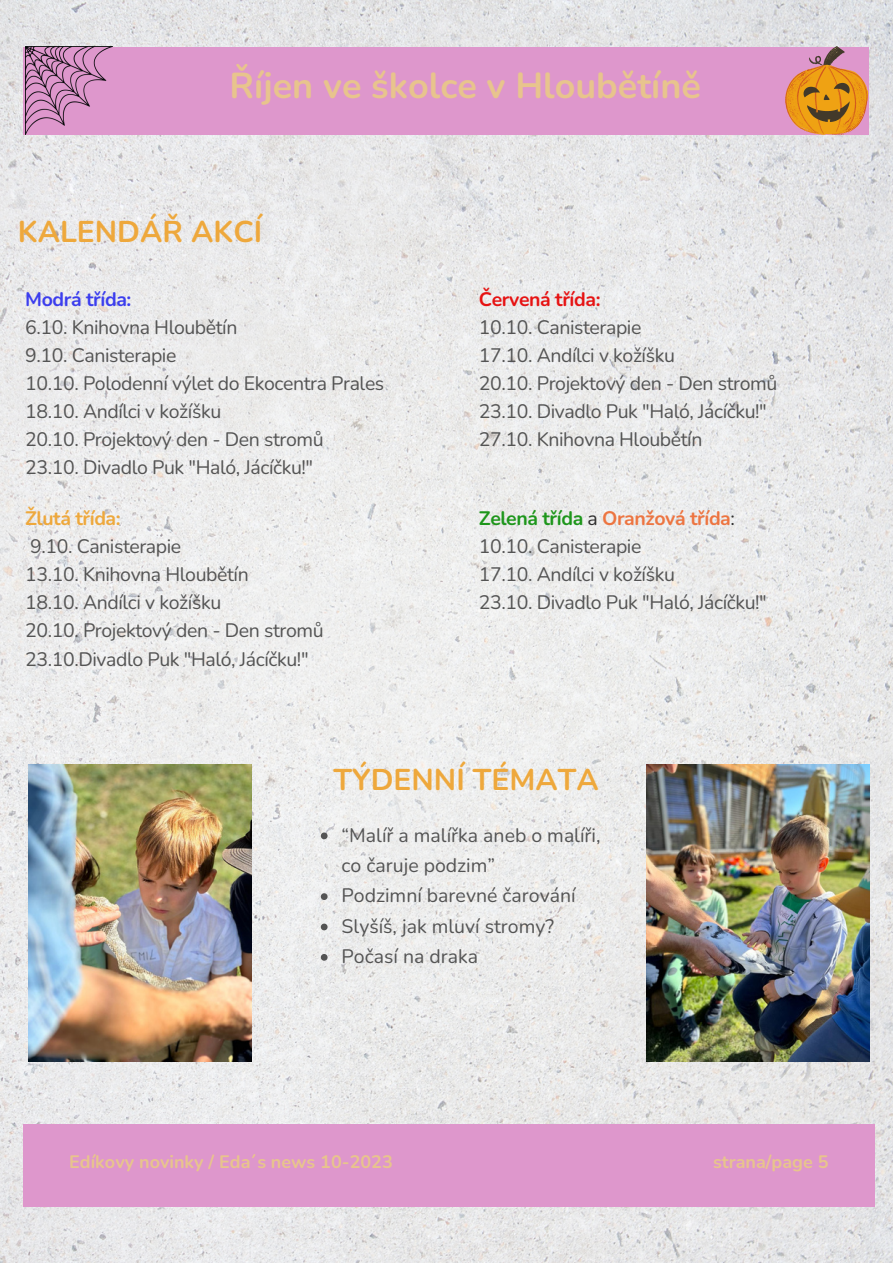
<style>
.page{position:relative;width:893px;height:1264px;background:#fff}
.page>*{position:absolute;margin:0;border:0;box-sizing:border-box;transform-origin:0 0}
.t1{font:700 36px "Nunito";color:#e8c48d}
.t2{font:700 30px "Nunito";color:#eea83c}
.t3{font:19.5px "Nunito";letter-spacing:-.02em;color:#545454}
.t4{font:19.5px/30.3px "Nunito";color:#545454}
.t5{font:700 19.5px "Nunito";letter-spacing:-.02em;color:#ed7541}
.t6{font:700 19.5px "Nunito";letter-spacing:-.02em;color:#e61313}
.t7{font:700 19.5px "Nunito";letter-spacing:-.02em;color:#eea83c}
.t8{font:700 19.5px "Nunito";letter-spacing:-.02em;color:#3c3eee}
.t9{font:700 18px "Nunito";color:#e8c48d}
.s1{color:#1e961b}
.s2{font-weight:400;color:#2e2d2d}
</style>
<div class="page">
<img style="left:0;top:0;width:892px;height:1262px">
<div style="left:822px;top:1124px;width:52px;height:82px;background:#de97cc"></div>
<div style="left:76px;top:1124px;width:746px;height:82px;background:#de97cc"></div>
<div style="left:23px;top:1124px;width:53px;height:82px;background:#de97cc"></div>
<div style="left:23px;top:47px;width:846px;height:87px;background:#de97cc"></div>
<img style="left:25px;top:47px;width:87px;height:87px">
<svg style="left:785px;top:46px;width:83px;height:89px"></svg>
<img style="left:29px;top:764px;width:222px;height:297px">
<img style="left:646px;top:764px;width:223px;height:297px">
<svg style="left:321px;top:832px;width:6px;height:7px"></svg>
<svg style="left:321px;top:893px;width:6px;height:7px"></svg>
<svg style="left:321px;top:923px;width:6px;height:7px"></svg>
<svg style="left:321px;top:954px;width:6px;height:6px"></svg>
<p class="t1" style="left:229px;top:61px;width:473px">Říjen ve školce v Hloubětíně</p>
<p class="t2" style="left:18px;top:212px;width:246px">KALENDÁŘ AKCÍ</p>
<p class="t8" style="left:25px;top:286px;width:108px">Modrá třída:</p>
<p class="t3" style="left:25px;top:314px;width:214px">6.10. Knihovna Hloubětín</p>
<p class="t3" style="left:25px;top:342px;width:153px">9.10. Canisterapie</p>
<p class="t3" style="left:25px;top:370px;width:360px">10.10. Polodenní výlet do Ekocentra Prales</p>
<p class="t3" style="left:25px;top:398px;width:197px">18.10. Andílci v kožíšku</p>
<p class="t3" style="left:25px;top:426px;width:300px">20.10. Projektový den - Den stromů</p>
<p class="t3" style="left:25px;top:454px;width:289px">23.10. Divadlo Puk "Haló, Jácíčku!"</p>
<p class="t7" style="left:25px;top:505px;width:97px">Žlutá třída:</p>
<p class="t3" style="left:30px;top:533px;width:153px">9.10. Canisterapie</p>
<p class="t3" style="left:25px;top:561px;width:225px">13.10. Knihovna Hloubětín</p>
<p class="t3" style="left:25px;top:589px;width:197px">18.10. Andílci v kožíšku</p>
<p class="t3" style="left:25px;top:617px;width:300px">20.10. Projektový den - Den stromů</p>
<p class="t3" style="left:25px;top:646px;width:285px">23.10.Divadlo Puk "Haló, Jácíčku!"</p>
<p class="t6" style="left:479px;top:286px;width:123px">Červená třída:</p>
<p class="t3" style="left:479px;top:314px;width:164px">10.10. Canisterapie</p>
<p class="t3" style="left:479px;top:342px;width:197px">17.10. Andílci v kožíšku</p>
<p class="t3" style="left:479px;top:370px;width:300px">20.10. Projektový den - Den stromů</p>
<p class="t3" style="left:479px;top:398px;width:289px">23.10. Divadlo Puk "Haló, Jácíčku!"</p>
<p class="t3" style="left:479px;top:426px;width:225px">27.10. Knihovna Hloubětín</p>
<p class="t5" style="left:479px;top:505px;width:257px"><span class="s1">Zelená třída</span> <span class="s2">a</span> Oranžová třída<span class="s2">:</span></p>
<p class="t3" style="left:479px;top:533px;width:164px">10.10. Canisterapie</p>
<p class="t3" style="left:479px;top:561px;width:197px">17.10. Andílci v kožíšku</p>
<p class="t3" style="left:479px;top:589px;width:289px">23.10. Divadlo Puk "Haló, Jácíčku!"</p>
<p class="t2" style="left:333px;top:760px;width:266px">TÝDENNÍ TÉMATA</p>
<p class="t4" style="left:341px;top:820px;width:260px">“Malíř a malířka aneb o malíři, co čaruje podzim”</p>
<p class="t4" style="left:341px;top:880px;width:235px">Podzimní barevné čarování</p>
<p class="t4" style="left:341px;top:911px;width:214px">Slyšíš, jak mluví stromy?</p>
<p class="t4" style="left:341px;top:941px;width:138px">Počasí na draka</p>
<p class="t9" style="left:69px;top:1149px;width:325px">Edíkovy novinky / Eda´s news 10-2023</p>
<p class="t9" style="left:713px;top:1149px;width:117px">strana/page 5</p>
</div>
